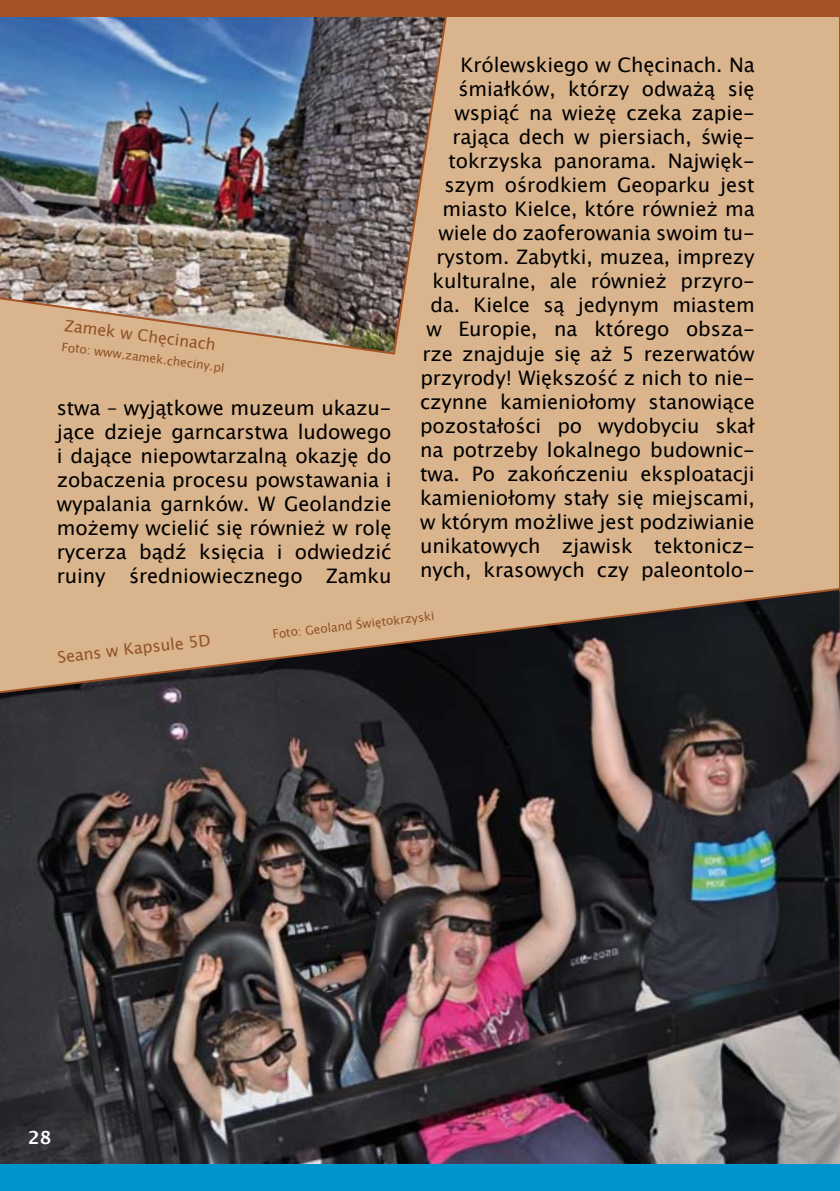
<style>
.page{position:relative;width:840px;height:1191px;background:#fff}
.page>*{position:absolute;margin:0;border:0;box-sizing:border-box;transform-origin:0 0}
.t1{font:20px/24px "Lucida Grande";letter-spacing:-.005em;color:#000;text-align:justify}
.t2{font:600 18px "Lucida Sans";color:#fff}
.t3{font:16px "Lucida Grande";color:#915228}
.t4{font:12px "Lucida Grande";color:#915228}
</style>
<div class="page">
<div style="left:0;top:0;width:839px;height:1191px;background:#dab48c"></div>
<img style="left:0;top:588px;width:839px;height:576px">
<img style="left:0;top:17px;width:447px;height:338px">
<div style="left:0;top:1164px;width:839px;height:27px;background:#0095cf"></div>
<div style="left:0;top:0;width:839px;height:17px;background:#a55325"></div>
<p class="t3" style="left:66px;top:317px;width:154px;rotate:7deg">Zamek w Chęcinach</p>
<p class="t4" style="left:63px;top:339px;width:165px;rotate:8deg">Foto: www.zamek.checiny.pl</p>
<p class="t1" style="left:57px;top:396px;width:336px">stwa – wyjątkowe muzeum ukazu&shy;jące dzieje garncarstwa ludowego i dające niepowtarzalną okazję do zobaczenia procesu powstawania i wypalania garnków. W Geolandzie możemy wcielić się również w rolę rycerza bądź księcia i odwiedzić ruiny średniowiecznego Zamku</p>
<p class="t1" style="left:420px;top:53px;width:336px;text-align:right">Królewskiego w Chęcinach. Na śmiałków, którzy odważą się wspiąć na wieżę czeka zapie&shy;rająca dech w piersiach, świę&shy;tokrzyska panorama. Najwięk&shy;szym ośrodkiem Geoparku jest miasto Kielce, które również ma wiele do zaoferowania swoim tu&shy;rystom. Zabytki, muzea, imprezy kulturalne, ale również przyro&shy;da. Kielce są jedynym miastem w Europie, na którego obsza&shy;rze znajduje się aż 5 rezerwatów przyrody! Większość z nich to nie&shy;czynne kamieniołomy stanowiące pozostałości po wydobyciu skał na potrzeby lokalnego budownic&shy;twa. Po zakończeniu eksploatacji kamieniołomy stały się miejscami, w którym możliwe jest podziwianie unikatowych zjawisk tektonicz&shy;nych, krasowych czy paleontolo-</p>
<p class="t3" style="left:56px;top:647px;width:155px;rotate:-6deg">Seans w Kapsule 5D</p>
<p class="t4" style="left:271px;top:626px;width:164px;rotate:-6deg">Foto: Geoland Świętokrzyski</p>
<p class="t2" style="left:28px;top:1127px;width:25px">28</p>
</div>
